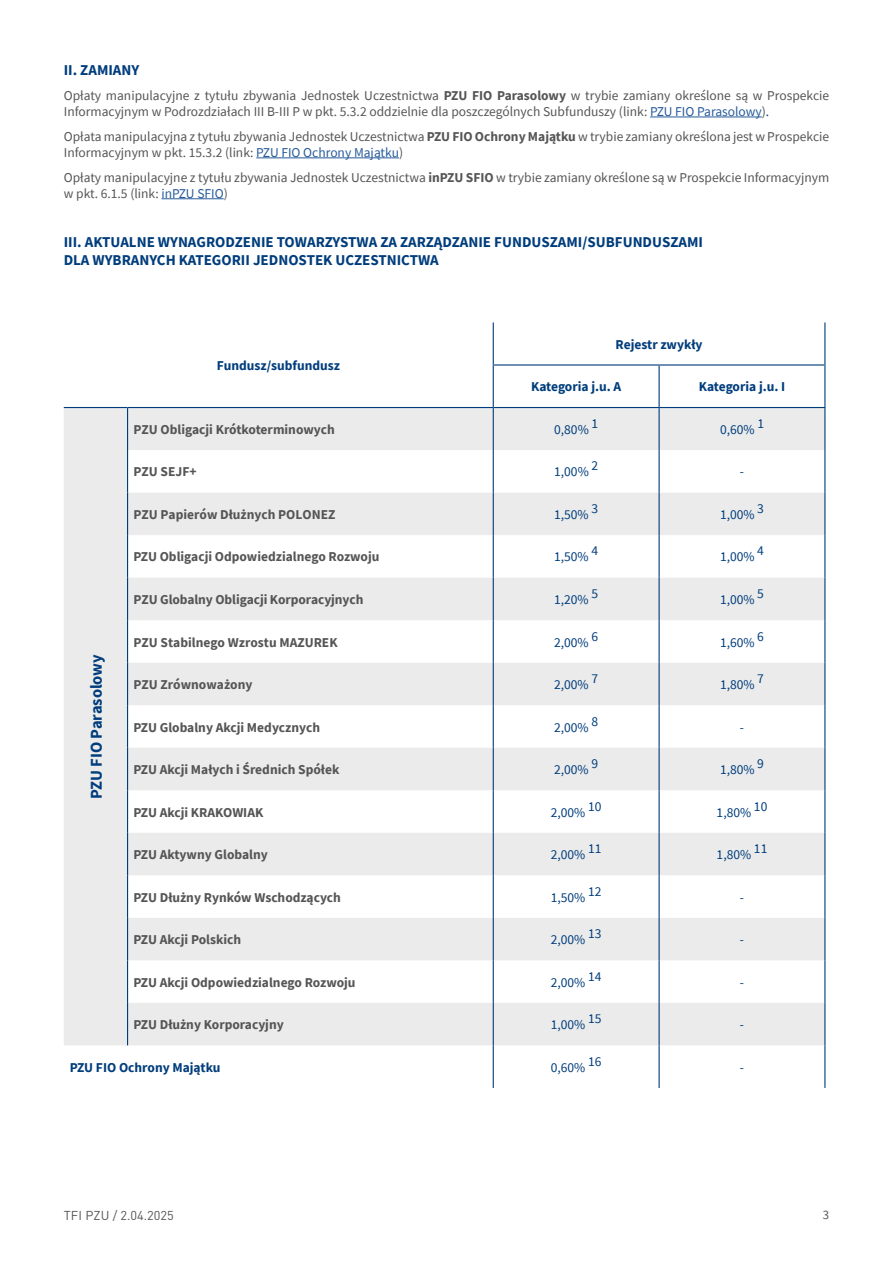
<style>
.page{position:relative;width:893px;height:1263px;background:#fff}
.page>*{position:absolute;margin:0;border:0;box-sizing:border-box;transform-origin:0 0}
.t1{font:700 16.5px "Source Sans Pro";color:#003d7c}
.t2{font:700 15px/18px "Source Sans Pro";color:#003d7c}
.t3{font:13.5px/16.2px "Source Sans Pro";color:#555}
.t4{font:700 13.5px "Source Sans Pro";color:#555}
.t5{font:13.5px "Source Sans Pro";color:#003d7c}
.t6{font:700 13.5px "Source Sans Pro";color:#003d7c}
.t7{font:12.75px "DIN Pro Pl";letter-spacing:.005em;color:#555}
.t8{font:12.75px "Source Sans Pro";color:#555}
.s1{font-weight:700}
.s2{color:#275b9b}
.s3{color:#003d7c}
</style>
<div class="page">
<hr style="left:650px;top:117px;width:112px;height:1px;background:#275b9b">
<hr style="left:256px;top:158px;width:143px;height:1px;background:#275b9b">
<hr style="left:161px;top:198px;width:63px;height:1px;background:#275b9b">
<svg style="left:64px;top:408px;width:760px;height:637px;fill:#ebebeb"></svg>
<svg style="left:128px;top:493px;width:696px;height:552px;fill:#ebebeb"></svg>
<hr style="left:493px;top:322px;width:1px;height:42px;background:#003d7c">
<hr style="left:824px;top:322px;width:1px;height:42px;background:#003d7c">
<hr style="left:493px;top:364px;width:166px;height:2px;background:#003d7c">
<hr style="left:659px;top:364px;width:166px;height:2px;background:#003d7c">
<hr style="left:64px;top:407px;width:64px;height:1px;background:#003d7c">
<hr style="left:127px;top:408px;width:1px;height:42px;background:#003d7c">
<hr style="left:128px;top:407px;width:365px;height:1px;background:#003d7c">
<hr style="left:493px;top:408px;width:1px;height:42px;background:#003d7c">
<hr style="left:493px;top:407px;width:166px;height:1px;background:#003d7c">
<hr style="left:658px;top:408px;width:2px;height:42px;background:#003d7c">
<hr style="left:824px;top:408px;width:1px;height:42px;background:#003d7c">
<hr style="left:659px;top:407px;width:166px;height:1px;background:#003d7c">
<hr style="left:127px;top:450px;width:1px;height:43px;background:#003d7c">
<hr style="left:493px;top:450px;width:1px;height:43px;background:#003d7c">
<hr style="left:658px;top:450px;width:2px;height:43px;background:#003d7c">
<hr style="left:824px;top:450px;width:1px;height:43px;background:#003d7c">
<hr style="left:127px;top:493px;width:1px;height:42px;background:#003d7c">
<hr style="left:493px;top:493px;width:1px;height:42px;background:#003d7c">
<hr style="left:658px;top:493px;width:2px;height:42px;background:#003d7c">
<hr style="left:824px;top:493px;width:1px;height:42px;background:#003d7c">
<hr style="left:127px;top:535px;width:1px;height:43px;background:#003d7c">
<hr style="left:493px;top:535px;width:1px;height:43px;background:#003d7c">
<hr style="left:658px;top:535px;width:2px;height:43px;background:#003d7c">
<hr style="left:824px;top:535px;width:1px;height:43px;background:#003d7c">
<hr style="left:127px;top:578px;width:1px;height:42px;background:#003d7c">
<hr style="left:493px;top:578px;width:1px;height:42px;background:#003d7c">
<hr style="left:658px;top:578px;width:2px;height:42px;background:#003d7c">
<hr style="left:824px;top:578px;width:1px;height:42px;background:#003d7c">
<hr style="left:127px;top:620px;width:1px;height:43px;background:#003d7c">
<hr style="left:493px;top:620px;width:1px;height:43px;background:#003d7c">
<hr style="left:658px;top:620px;width:2px;height:43px;background:#003d7c">
<hr style="left:824px;top:620px;width:1px;height:43px;background:#003d7c">
<hr style="left:127px;top:663px;width:1px;height:42px;background:#003d7c">
<hr style="left:493px;top:663px;width:1px;height:42px;background:#003d7c">
<hr style="left:658px;top:663px;width:2px;height:42px;background:#003d7c">
<hr style="left:824px;top:663px;width:1px;height:42px;background:#003d7c">
<hr style="left:127px;top:705px;width:1px;height:43px;background:#003d7c">
<hr style="left:493px;top:705px;width:1px;height:43px;background:#003d7c">
<hr style="left:658px;top:705px;width:2px;height:43px;background:#003d7c">
<hr style="left:824px;top:705px;width:1px;height:43px;background:#003d7c">
<hr style="left:127px;top:748px;width:1px;height:42px;background:#003d7c">
<hr style="left:493px;top:748px;width:1px;height:42px;background:#003d7c">
<hr style="left:658px;top:748px;width:2px;height:42px;background:#003d7c">
<hr style="left:824px;top:748px;width:1px;height:42px;background:#003d7c">
<hr style="left:127px;top:790px;width:1px;height:43px;background:#003d7c">
<hr style="left:493px;top:790px;width:1px;height:43px;background:#003d7c">
<hr style="left:658px;top:790px;width:2px;height:43px;background:#003d7c">
<hr style="left:824px;top:790px;width:1px;height:43px;background:#003d7c">
<hr style="left:127px;top:833px;width:1px;height:42px;background:#003d7c">
<hr style="left:493px;top:833px;width:1px;height:42px;background:#003d7c">
<hr style="left:658px;top:833px;width:2px;height:42px;background:#003d7c">
<hr style="left:824px;top:833px;width:1px;height:42px;background:#003d7c">
<hr style="left:127px;top:875px;width:1px;height:43px;background:#003d7c">
<hr style="left:493px;top:875px;width:1px;height:43px;background:#003d7c">
<hr style="left:658px;top:875px;width:2px;height:43px;background:#003d7c">
<hr style="left:824px;top:875px;width:1px;height:43px;background:#003d7c">
<hr style="left:127px;top:918px;width:1px;height:42px;background:#003d7c">
<hr style="left:493px;top:918px;width:1px;height:42px;background:#003d7c">
<hr style="left:658px;top:918px;width:2px;height:42px;background:#003d7c">
<hr style="left:824px;top:918px;width:1px;height:42px;background:#003d7c">
<hr style="left:127px;top:960px;width:1px;height:43px;background:#003d7c">
<hr style="left:493px;top:960px;width:1px;height:43px;background:#003d7c">
<hr style="left:658px;top:960px;width:2px;height:43px;background:#003d7c">
<hr style="left:824px;top:960px;width:1px;height:43px;background:#003d7c">
<hr style="left:127px;top:1003px;width:1px;height:42px;background:#003d7c">
<hr style="left:493px;top:1003px;width:1px;height:42px;background:#003d7c">
<hr style="left:658px;top:1003px;width:2px;height:42px;background:#003d7c">
<hr style="left:824px;top:1003px;width:1px;height:42px;background:#003d7c">
<hr style="left:493px;top:1045px;width:1px;height:43px;background:#003d7c">
<hr style="left:658px;top:1045px;width:2px;height:43px;background:#003d7c">
<hr style="left:824px;top:1045px;width:1px;height:43px;background:#003d7c">
<hr style="left:493px;top:366px;width:1px;height:41px;background:#003d7c">
<hr style="left:658px;top:366px;width:2px;height:41px;background:#003d7c">
<hr style="left:824px;top:366px;width:1px;height:41px;background:#003d7c">
<p class="t2" style="left:64px;top:61px;width:77px">II. ZAMIANY</p>
<p class="t3" style="left:64px;top:87px;width:767px">Opłaty manipulacyjne z tytułu zbywania Jednostek Uczestnictwa <span class="s1">PZU FIO Parasolowy</span> w trybie zamiany określone są w Prospekcie<br>Informacyjnym w Podrozdziałach III B-III P w pkt. 5.3.2 oddzielnie dla poszczególnych Subfunduszy (link: <span class="s2">PZU FIO Parasolowy</span>)<span class="s3">.</span></p>
<p class="t3" style="left:64px;top:128px;width:767px">Opłata manipulacyjna z tytułu zbywania Jednostek Uczestnictwa <span class="s1">PZU FIO Ochrony Majątku</span> w trybie zamiany określona jest w Prospekcie<br>Informacyjnym w pkt. 15.3.2 (link: <span class="s2">PZU FIO Ochrony Majątku</span>)</p>
<p class="t3" style="left:64px;top:169px;width:767px">Opłaty manipulacyjne z tytułu zbywania Jednostek Uczestnictwa <span class="s1">inPZU SFIO</span> w trybie zamiany określone są w Prospekcie Informacyjnym w pkt. 6.1.5 (link: <span class="s2">inPZU SFIO</span>)</p>
<p class="t2" style="left:64px;top:233px;width:641px">III. AKTUALNE WYNAGRODZENIE TOWARZYSTWA ZA ZARZĄDZANIE FUNDUSZAMI/SUBFUNDUSZAMI<br>DLA WYBRANYCH KATEGORII JEDNOSTEK UCZESTNICTWA</p>
<p class="t6" style="left:217px;top:356px;width:125px">Fundusz/subfundusz</p>
<p class="t6" style="left:616px;top:335px;width:89px">Rejestr zwykły</p>
<p class="t6" style="left:531px;top:378px;width:92px">Kategoria j.u. A</p>
<p class="t6" style="left:699px;top:378px;width:88px">Kategoria j.u. I</p>
<p class="t4" style="left:134px;top:420px;width:203px">PZU Obligacji Krótkoterminowych</p>
<p class="t5" style="left:554px;top:421px;width:46px">0,80% 1</p>
<p class="t5" style="left:720px;top:421px;width:46px">0,60% 1</p>
<p class="t4" style="left:134px;top:463px;width:65px">PZU SEJF+</p>
<p class="t5" style="left:554px;top:463px;width:46px">1,00% 2</p>
<p class="t5" style="left:740px;top:463px;width:6px">-</p>
<p class="t4" style="left:134px;top:505px;width:203px">PZU Papierów Dłużnych POLONEZ</p>
<p class="t5" style="left:554px;top:506px;width:46px">1,50% 3</p>
<p class="t5" style="left:720px;top:506px;width:46px">1,00% 3</p>
<p class="t4" style="left:134px;top:548px;width:247px">PZU Obligacji Odpowiedzialnego Rozwoju</p>
<p class="t5" style="left:554px;top:548px;width:46px">1,50% 4</p>
<p class="t5" style="left:720px;top:548px;width:46px">1,00% 4</p>
<p class="t4" style="left:134px;top:590px;width:231px">PZU Globalny Obligacji Korporacyjnych</p>
<p class="t5" style="left:554px;top:591px;width:46px">1,20% 5</p>
<p class="t5" style="left:720px;top:591px;width:46px">1,00% 5</p>
<p class="t4" style="left:134px;top:633px;width:206px">PZU Stabilnego Wzrostu MAZUREK</p>
<p class="t5" style="left:554px;top:633px;width:46px">2,00% 6</p>
<p class="t5" style="left:720px;top:633px;width:46px">1,60% 6</p>
<p class="t4" style="left:134px;top:675px;width:120px">PZU Zrównoważony</p>
<p class="t5" style="left:554px;top:676px;width:46px">2,00% 7</p>
<p class="t5" style="left:720px;top:676px;width:46px">1,80% 7</p>
<p class="t4" style="left:134px;top:718px;width:188px">PZU Globalny Akcji Medycznych</p>
<p class="t5" style="left:554px;top:718px;width:46px">2,00% 8</p>
<p class="t5" style="left:740px;top:718px;width:6px">-</p>
<p class="t4" style="left:134px;top:760px;width:207px">PZU Akcji Małych i Średnich Spółek</p>
<p class="t5" style="left:554px;top:761px;width:46px">2,00% 9</p>
<p class="t5" style="left:720px;top:761px;width:46px">1,80% 9</p>
<p class="t4" style="left:134px;top:803px;width:131px">PZU Akcji KRAKOWIAK</p>
<p class="t5" style="left:551px;top:803px;width:52px">2,00% 10</p>
<p class="t5" style="left:717px;top:803px;width:52px">1,80% 10</p>
<p class="t4" style="left:134px;top:845px;width:136px">PZU Aktywny Globalny</p>
<p class="t5" style="left:551px;top:846px;width:52px">2,00% 11</p>
<p class="t5" style="left:717px;top:846px;width:52px">1,80% 11</p>
<p class="t4" style="left:134px;top:888px;width:209px">PZU Dłużny Rynków Wschodzących</p>
<p class="t5" style="left:551px;top:889px;width:52px">1,50% 12</p>
<p class="t5" style="left:740px;top:889px;width:6px">-</p>
<p class="t4" style="left:134px;top:930px;width:109px">PZU Akcji Polskich</p>
<p class="t5" style="left:551px;top:931px;width:52px">2,00% 13</p>
<p class="t5" style="left:740px;top:931px;width:6px">-</p>
<p class="t4" style="left:134px;top:973px;width:224px">PZU Akcji Odpowiedzialnego Rozwoju</p>
<p class="t5" style="left:551px;top:974px;width:52px">2,00% 14</p>
<p class="t5" style="left:740px;top:974px;width:6px">-</p>
<p class="t4" style="left:134px;top:1016px;width:152px">PZU Dłużny Korporacyjny</p>
<p class="t5" style="left:551px;top:1016px;width:52px">1,00% 15</p>
<p class="t5" style="left:740px;top:1016px;width:6px">-</p>
<p class="t6" style="left:70px;top:1058px;width:152px">PZU FIO Ochrony Majątku</p>
<p class="t5" style="left:551px;top:1059px;width:52px">0,60% 16</p>
<p class="t5" style="left:740px;top:1059px;width:6px">-</p>
<p class="t1" style="left:85px;top:799px;width:146px;rotate:-90deg">PZU FIO Parasolowy</p>
<p class="t7" style="left:64px;top:1207px;width:112px">TFI PZU / 2.04.2025</p>
<p class="t8" style="left:823px;top:1207px;width:8px">3</p>
</div>
